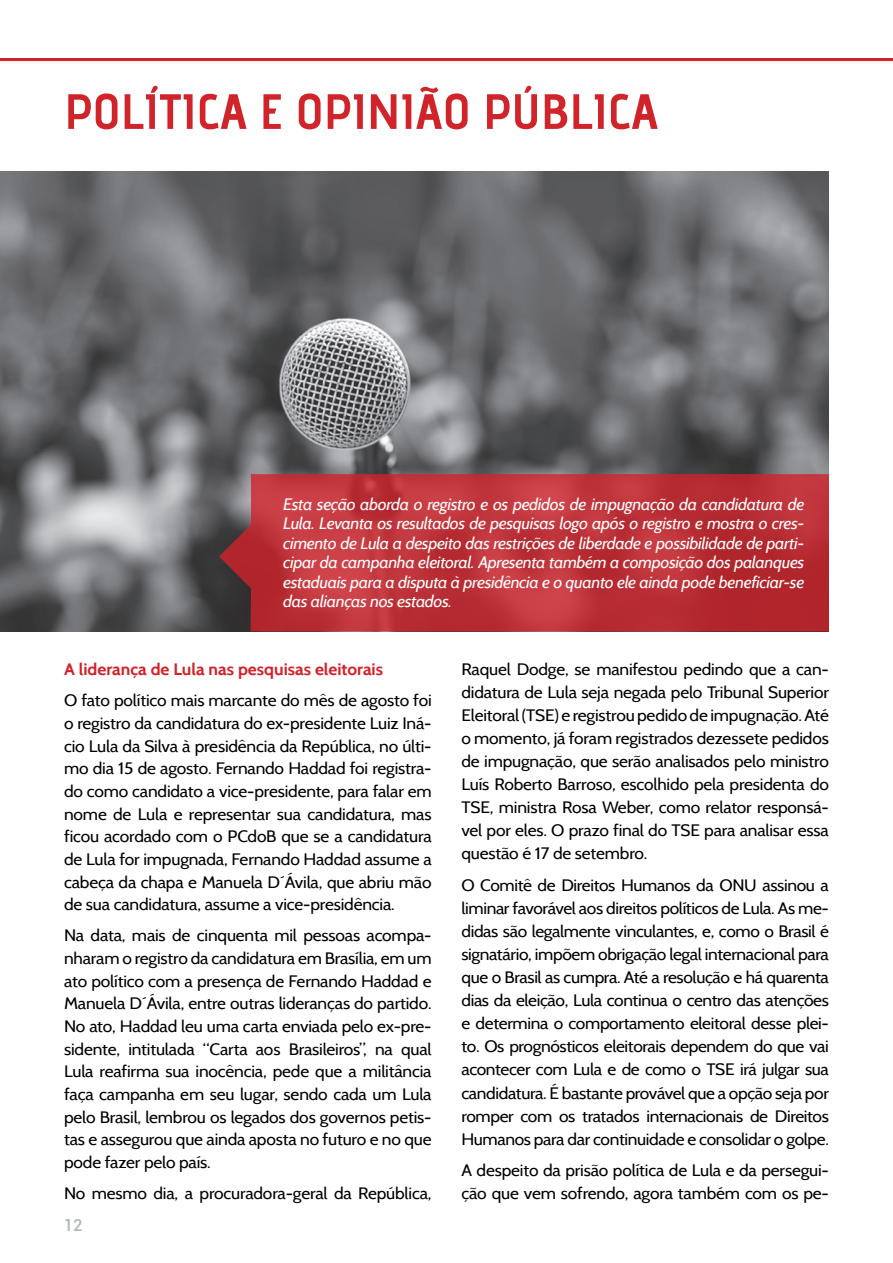
<style>
.page{position:relative;width:893px;height:1263px;background:#fff}
.page>*{position:absolute;margin:0;border:0;box-sizing:border-box;transform-origin:0 0}
.Paragraph_Style_blac{font:49.5px "advent Bd 3";color:#d1232a;scale:1.05 1}
.t1{font:16.5px/23.1px "Cabin";letter-spacing:-.01em;color:#000;text-align:justify;scale:1.05 1}
.t2{font:italic 16.5px/19.5px "Cabin";letter-spacing:-.02em;color:#fff;text-align:justify;scale:1.05 1}
.t3{font:700 16.5px "Cabin";color:#d1232a;scale:1.05 1}
.t4{font:500 16.5px "Roboto";color:#b1b5be}
</style>
<div class="page">
<img style="left:0;top:171px;width:829px;height:460px">
<hr style="left:0;top:58px;width:893px;height:3px;background:#d1232a">
<svg style="left:219px;top:474px;width:610px;height:157px;background:#b83339"></svg>
<p class="Paragraph_Style_blac" style="left:64px;top:81px;width:567px">POLÍTICA E OPINIÃO PÚBLICA</p>
<p class="t2" style="left:283px;top:494px;width:498px">Esta seção aborda o registro e os pedidos de impugnação da candidatura de Lula. Levanta os resultados de pesquisas logo após o registro e mostra o cres&shy;cimento de Lula a despeito das restrições de liberdade e possibilidade de parti&shy;cipar da campanha eleitoral. Apresenta também a composição dos palanques estaduais para a disputa à presidência e o quanto ele ainda pode beneficiar-se das alianças nos estados.</p>
<p class="t3" style="left:64px;top:659px;width:305px">A liderança de Lula nas pesquisas eleitorais</p>
<p class="t1" style="left:64px;top:689px;width:352px;line-height:22.6px">O fato político mais marcante do mês de agosto foi o registro da candidatura do ex-presidente Luiz Iná&shy;cio Lula da Silva à presidência da República, no últi&shy;mo dia 15 de agosto. Fernando Haddad foi registra&shy;do como candidato a vice-presidente, para falar em nome de Lula e representar sua candidatura, mas ficou acordado com o PCdoB que se a candidatura de Lula for impugnada, Fernando Haddad assume a cabeça da chapa e Manuela D´Ávila, que abriu mão de sua candidatura, assume a vice-presidência.</p>
<p class="t1" style="left:64px;top:924px;width:352px;line-height:22.6px">Na data, mais de cinquenta mil pessoas acompa&shy;nharam o registro da candidatura em Brasília, em um ato político com a presença de Fernando Haddad e Manuela D´Ávila, entre outras lideranças do partido.<br>No ato, Haddad leu uma carta enviada pelo ex-pre&shy;sidente, intitulada “Carta aos Brasileiros”, na qual Lula reafirma sua inocência, pede que a militância faça campanha em seu lugar, sendo cada um Lula pelo Brasil, lembrou os legados dos governos petis&shy;tas e assegurou que ainda aposta no futuro e no que pode fazer pelo país.</p>
<p class="t1" style="left:64px;top:1182px;width:352px">No mesmo dia, a procuradora-geral da República,</p>
<p class="t4" style="left:64px;top:1214px;width:20px">12</p>
<p class="t1" style="left:461px;top:658px;width:352px">Raquel Dodge, se manifestou pedindo que a can&shy;didatura de Lula seja negada pelo Tribunal Superior Eleitoral (TSE) e registrou pedido de impugnação. Até o momento, já foram registrados dezessete pedidos de impugnação, que serão analisados pelo ministro Luís Roberto Barroso, escolhido pela presidenta do TSE, ministra Rosa Weber, como relator responsá&shy;vel por eles. O prazo final do TSE para analisar essa questão é 17 de setembro.</p>
<p class="t1" style="left:461px;top:873px;width:352px">O Comitê de Direitos Humanos da ONU assinou a liminar favorável aos direitos políticos de Lula. As me&shy;didas são legalmente vinculantes, e, como o Brasil é signatário, impõem obrigação legal internacional para que o Brasil as cumpra. Até a resolução e há quarenta dias da eleição, Lula continua o centro das atenções e determina o comportamento eleitoral desse plei&shy;to. Os prognósticos eleitorais dependem do que vai acontecer com Lula e de como o TSE irá julgar sua candidatura. É bastante provável que a opção seja por romper com os tratados internacionais de Direitos Humanos para dar continuidade e consolidar o golpe.</p>
<p class="t1" style="left:461px;top:1159px;width:352px">A despeito da prisão política de Lula e da persegui&shy;ção que vem sofrendo, agora também com os pe-</p>
</div>
